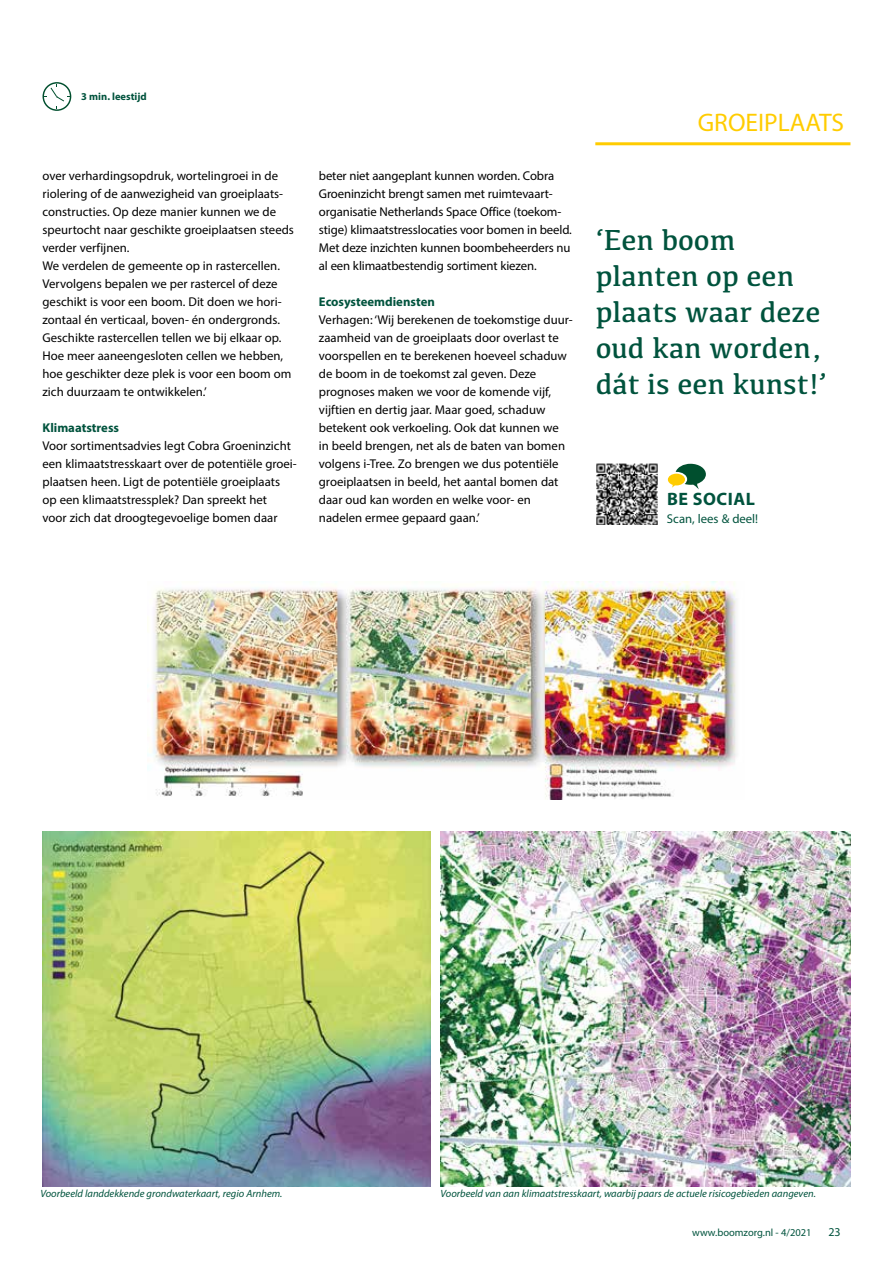
<style>
.page{position:relative;width:893px;height:1263px;background:#fff}
.page>*{position:absolute;margin:0;border:0;box-sizing:border-box;transform-origin:0 0}
.t1{font:30px/36px "Kefa";color:#00533d}
.t2{font:25.5px "Myriad Pro";color:#fc0}
.t3{font:700 18px "Myriad Pro";letter-spacing:.03em;color:#00533d}
.t4{font:12.75px/18px "Myriad Pro";color:#000}
.t5{font:700 12.75px "Myriad Pro";color:#00533d}
.t6{font:12.75px "Myriad Pro";color:#00533d}
.t7{font:12px "Myriad Pro";color:#00533d}
.t8{font:italic 10.5px "Myriad Pro";color:#00533d}
.t9{font:10.5px "Myriad Pro";color:#00533d}
.t10{font:700 10.5px "Myriad Pro";color:#00533d}
</style>
<div class="page">
<hr style="left:595px;top:142px;width:255px;height:3px;background:#fc0">
<svg style="left:43px;top:82px;width:28px;height:29px"></svg>
<img style="left:43px;top:831px;width:387px;height:355px">
<img style="left:440px;top:831px;width:411px;height:355px">
<img style="left:147px;top:581px;width:590px;height:218px">
<img style="left:596px;top:463px;width:62px;height:62px">
<svg style="left:668px;top:464px;width:38px;height:25px"></svg>
<p class="t10" style="left:81px;top:90px;width:67px">3 min. leestijd</p>
<p class="t4" style="left:43px;top:167px;width:253px">over verhardingsopdruk, wortelingroei in de riolering of de aanwezigheid van groeiplaats&shy;constructies. Op deze manier kunnen we de speurtocht naar geschikte groeiplaatsen steeds verder verfijnen.<br>We verdelen de gemeente op in rastercellen.<br>Vervolgens bepalen we per rastercel of deze geschikt is voor een boom. Dit doen we hori&shy;zontaal én verticaal, boven- én ondergronds.<br>Geschikte rastercellen tellen we bij elkaar op.<br>Hoe meer aaneengesloten cellen we hebben, hoe geschikter deze plek is voor een boom om zich duurzaam te ontwikkelen.’</p>
<p class="t5" style="left:43px;top:419px;width:78px">Klimaatstress</p>
<p class="t4" style="left:43px;top:437px;width:256px">Voor sortimentsadvies legt Cobra Groeninzicht een klimaatstresskaart over de potentiële groei&shy;plaatsen heen. Ligt de potentiële groeiplaats op een klimaatstressplek? Dan spreekt het<br>voor zich dat droogtegevoelige bomen daar</p>
<p class="t4" style="left:319px;top:167px;width:254px">beter niet aangeplant kunnen worden. Cobra Groeninzicht brengt samen met ruimtevaart&shy;organisatie Netherlands Space Office (toekom&shy;stige) klimaatstresslocaties voor bomen in beeld.<br>Met deze inzichten kunnen boombeheerders nu al een klimaatbestendig sortiment kiezen.</p>
<p class="t5" style="left:319px;top:293px;width:117px">Ecosysteemdiensten</p>
<p class="t4" style="left:319px;top:311px;width:255px">Verhagen: ‘Wij berekenen de toekomstige duur&shy;zaamheid van de groeiplaats door overlast te voorspellen en te berekenen hoeveel schaduw de boom in de toekomst zal geven. Deze prognoses maken we voor de komende vijf, vijftien en dertig jaar. Maar goed, schaduw betekent ook verkoeling. Ook dat kunnen we<br>in beeld brengen, net als de baten van bomen volgens i-Tree. Zo brengen we dus potentiële groeiplaatsen in beeld, het aantal bomen dat daar oud kan worden en welke voor- en nadelen ermee gepaard gaan.’</p>
<h2 class="t2" style="left:698px;top:107px;width:148px">GROEIPLAATS</h2>
<h1 class="t1" style="left:596px;top:221px;width:233px">‘Een boom planten op een plaats waar deze oud kan worden, dát is een kunst!’</h1>
<h3 class="t3" style="left:667px;top:488px;width:89px">BE SOCIAL</h3>
<p class="t6" style="left:667px;top:511px;width:93px">Scan, lees &amp; deel!</p>
<p class="t8" style="left:40px;top:1187px;width:244px">Voorbeeld landdekkende grondwaterkaart, regio Arnhem.</p>
<p class="t8" style="left:440px;top:1187px;width:377px">Voorbeeld van aan klimaatstresskaart, waarbij paars de actuele risicogebieden aangeven.</p>
<p class="t9" style="left:692px;top:1226px;width:121px">www.boomzorg.nl - 4/2021</p>
<p class="t7" style="left:828px;top:1224px;width:14px">23</p>
</div>
